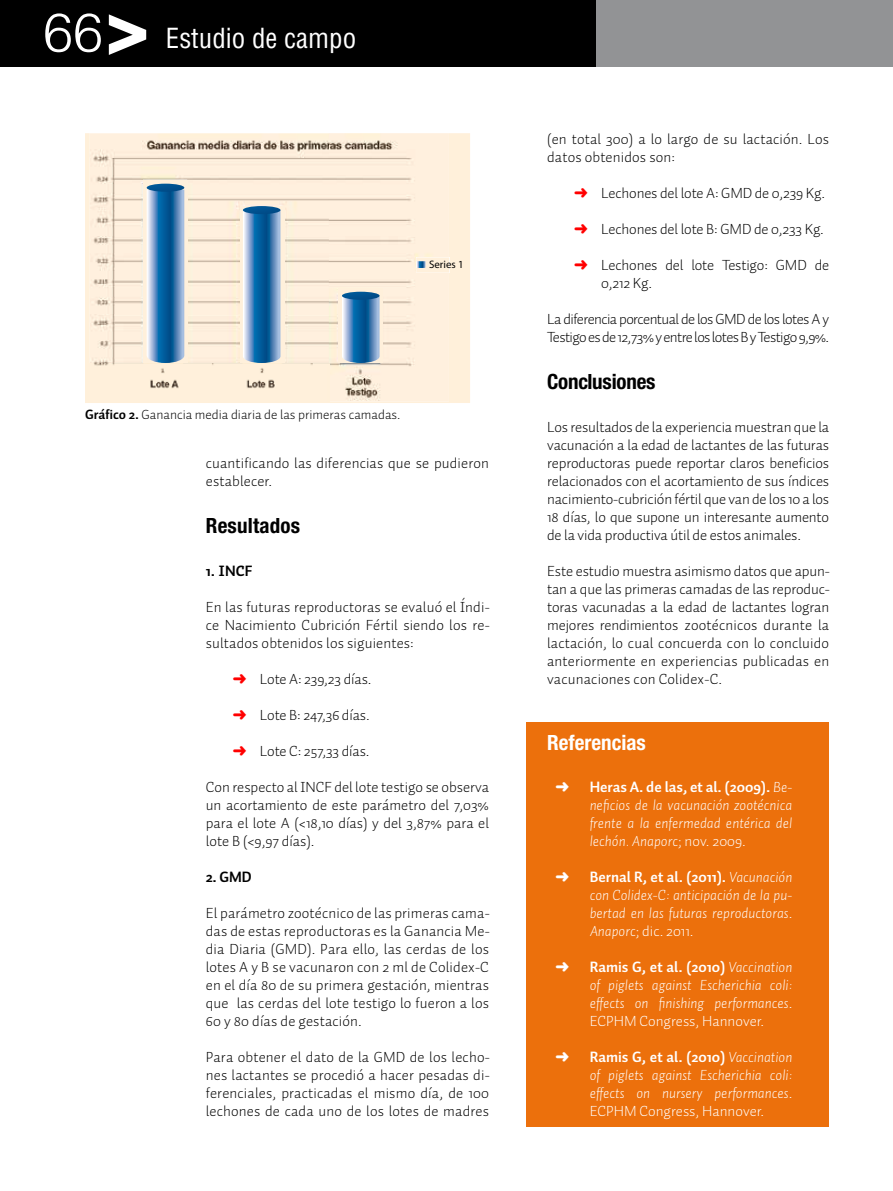
<style>
.page{position:relative;width:893px;height:1191px;background:#fff}
.page>*{position:absolute;margin:0;border:0;box-sizing:border-box;transform-origin:0 0}
.t1{font:700 86.55px "Helvetica";color:#fff}
.t2{font:300 54px "Helvetica";color:#fff}
.t3{font:condensed 27px "Helvetica";color:#fff}
.t4{font:700 condensed 21px "Helvetica Neue";letter-spacing:-.01em;color:#000}
.t5{font:700 condensed 21px "Helvetica Neue";color:#fff}
.t6{font:700 condensed 21px "Helvetica Neue";letter-spacing:.01em;color:#000}
.t7{font:300 15px/18px "Auto 1";letter-spacing:.01em;color:#000;text-align:justify}
.t8{font:italic 300 15px/18px "Auto 1";color:#fff;text-align:justify}
.t9{font:300 15px/18px "Auto 1";letter-spacing:-.01em;color:#000}
.t10{font:300 15px/18px "Auto 1";letter-spacing:-.04em;color:#000}
.t11{font:700 15px "Auto 1";letter-spacing:.01em;color:#000}
.t12{font:300 13.5px "Auto 1";color:#000}
.t13{font:10.8px "Myriad Pro";letter-spacing:.005em;color:#000}
.s1{font-weight:700}
.s2{color:#f00}
.s3{font-weight:700;font-style:normal}
.s4{font-style:normal}
</style>
<div class="page">
<div style="left:0;top:0;width:601px;height:66px;background:#000"></div>
<div style="left:597px;top:0;width:296px;height:66px;background:#929395"></div>
<div style="left:526px;top:722px;width:303px;height:404px;background:#ec700c"></div>
<svg style="left:85px;top:133px;width:385px;height:270px;background:#f8e9d6"></svg>
<div style="left:143px;top:180px;width:44px;height:182px;background:linear-gradient(to right,#fff0db,#fff0db)"></div>
<div style="left:241px;top:206px;width:44px;height:156px;background:linear-gradient(to bottom,#fff0db,#fff0db)"></div>
<div style="left:339px;top:288px;width:44px;height:74px;background:#fff0db"></div>
<svg style="left:147px;top:184px;width:37px;height:179px;background:#4c85b7"></svg>
<svg style="left:243px;top:206px;width:37px;height:157px;background:#4c86b7"></svg>
<svg style="left:342px;top:292px;width:38px;height:71px;background:#4e87b6"></svg>
<svg style="left:416px;top:257px;width:33px;height:16px"></svg>
<h2 class="t2" style="left:43px;top:-11px;width:62px">66</h2>
<h1 class="t1" style="left:184px;top:9px;width:52px;rotate:90deg">^</h1>
<h3 class="t3" style="left:166px;top:21px;width:192px">Estudio de campo</h3>
<p class="t13" style="left:429px;top:258px;width:36px">Series 1</p>
<p class="t12" style="left:85px;top:406px;width:317px"><span class="s1">Gráfico 2.</span> Ganancia media diaria de las primeras camadas.</p>
<p class="t7" style="left:206px;top:454px;width:285px">cuantificando las diferencias que se pudieron establecer.</p>
<h3 class="t6" style="left:206px;top:512px;width:96px">Resultados</h3>
<p class="t11" style="left:206px;top:561px;width:48px">1. INCF</p>
<p class="t7" style="left:206px;top:598px;width:285px">En las futuras reproductoras se evaluó el Índi&shy;ce Nacimiento Cubrición Fértil siendo los re&shy;sultados obtenidos los siguientes:</p>
<p class="t9" style="left:233px;top:670px;width:140px"><span class="s2">➜</span> Lote A: 239,23 días.</p>
<p class="t9" style="left:233px;top:706px;width:138px"><span class="s2">➜</span> Lote B: 247,36 días.</p>
<p class="t9" style="left:233px;top:742px;width:138px"><span class="s2">➜</span> Lote C: 257,33 días.</p>
<p class="t7" style="left:206px;top:778px;width:285px">Con respecto al INCF del lote testigo se observa un acortamiento de este parámetro del 7,03% para el lote A (&lt;18,10 días) y del 3,87% para el lote B (&lt;9,97 días).</p>
<p class="t11" style="left:206px;top:867px;width:47px">2. GMD</p>
<p class="t7" style="left:206px;top:904px;width:285px">El parámetro zootécnico de las primeras cama&shy;das de estas reproductoras es la Ganancia Me&shy;dia Diaria (GMD). Para ello, las cerdas de los lotes A y B se vacunaron con 2 ml de Colidex-C en el día 80 de su primera gestación, mientras que las cerdas del lote testigo lo fueron a los 60 y 80 días de gestación.</p>
<p class="t7" style="left:206px;top:1048px;width:285px">Para obtener el dato de la GMD de los lecho&shy;nes lactantes se procedió a hacer pesadas di&shy;ferenciales, practicadas el mismo día, de 100 lechones de cada uno de los lotes de madres</p>
<p class="t7" style="left:547px;top:130px;width:284px">(en total 300) a lo largo de su lactación. Los datos obtenidos son:</p>
<p class="t9" style="left:574px;top:184px;width:252px"><span class="s2">➜</span> Lechones del lote A: GMD de 0,239 Kg.</p>
<p class="t9" style="left:574px;top:220px;width:251px"><span class="s2">➜</span> Lechones del lote B: GMD de 0,233 Kg.</p>
<p class="t9" style="left:601px;top:256px;width:230px;text-indent:-27px"><span class="s2">➜</span> Lechones del lote Testigo: GMD de<br>0,212 Kg.</p>
<p class="t10" style="left:547px;top:310px;width:284px">La diferencia porcentual de los GMD de los lotes A y<br>Testigo es de 12,73%y entre los lotes B y Testigo 9,9%.</p>
<h3 class="t4" style="left:547px;top:368px;width:110px">Conclusiones</h3>
<p class="t7" style="left:547px;top:418px;width:284px">Los resultados de la experiencia muestran que la vacunación a la edad de lactantes de las futuras reproductoras puede reportar claros beneficios relacionados con el acortamiento de sus índices nacimiento-cubrición fértil que van de los 10 a los 18 días, lo que supone un interesante aumento de la vida productiva útil de estos animales.</p>
<p class="t7" style="left:547px;top:562px;width:284px">Este estudio muestra asimismo datos que apun&shy;tan a que las primeras camadas de las reproduc&shy;toras vacunadas a la edad de lactantes logran mejores rendimientos zootécnicos durante la lactación, lo cual concuerda con lo concluido anteriormente en experiencias publicadas en vacunaciones con Colidex-C.</p>
<h3 class="t5" style="left:547px;top:730px;width:100px">Referencias</h3>
<p class="t8" style="left:590px;top:778px;width:204px"><span class="s3">Heras A. de las, et al. (2009).</span> Be&shy;neficios de la vacunación zootécnica frente a la enfermedad entérica del lechón. Anaporc<span class="s4">; nov. 2009.</span></p>
<p class="t8" style="left:590px;top:868px;width:204px"><span class="s3">Bernal R, et al. (2011).</span> Vacunación con Colidex-C: anticipación de la pu&shy;bertad en las futuras reproductoras<span class="s4">.<br></span>Anaporc<span class="s4">; dic. 2011.</span></p>
<p class="t8" style="left:590px;top:958px;width:204px"><span class="s3">Ramis G, et al. (2010)</span> Vaccination of piglets against Escherichia coli: effects on finishing performances<span class="s4">.<br>ECPHM Congress, Hannover.</span></p>
<p class="t8" style="left:590px;top:1048px;width:204px"><span class="s3">Ramis G, et al. (2010)</span> Vaccination of piglets against Escherichia coli: effects on nursery performances<span class="s4">.<br>ECPHM Congress, Hannover.</span></p>
</div>
